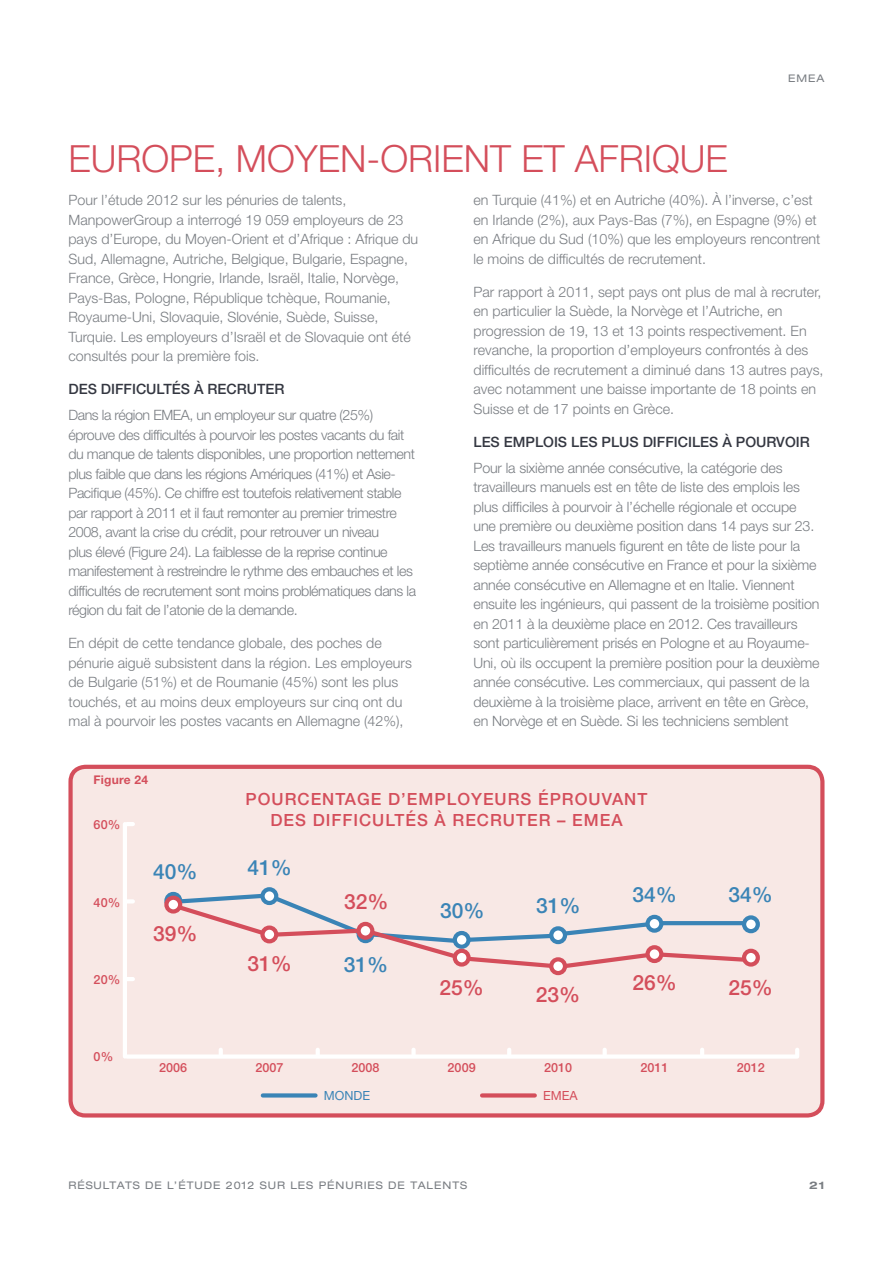
<style>
.page{position:relative;width:893px;height:1263px;background:#fff}
.page>*{position:absolute;margin:0;border:0;box-sizing:border-box;transform-origin:0 0}
.t1{font:300 37.5px "Helvetica Neue LT Std";color:#d44e5b}
.t2{font:500 21px "Helvetica Neue LT Std";color:#3a84b6}
.t3{font:500 21px "Helvetica Neue LT Std";color:#d44e5b}
.t4{font:500 16.8px "Helvetica Neue LT Std";letter-spacing:.06em;color:#d44e5b}
.t5{font:300 14.25px/19.5px "Helvetica Neue LT Std";letter-spacing:-.01em;color:#797d82}
.t6{font:300 14.25px/19.5px "Helvetica Neue LT Std";letter-spacing:-.03em;color:#797d82}
.t7{font:500 14.25px "Helvetica Neue LT Std";color:#343741}
.t8{font:500 12.6px "Helvetica Neue LT Std";color:#d44e5b}
.t9{font:12.6px "Helvetica Neue LT Std";color:#3a84b6}
.t10{font:12.6px "Helvetica Neue LT Std";color:#d44e5b}
.t11{font:700 12px "Helvetica Neue LT Std";letter-spacing:.02em;color:#d44e5b}
.t12{font:expanded 10.5px "Helvetica Neue LT Std";letter-spacing:.09em;color:#797d82}
.t13{font:700 expanded 10.5px "Helvetica Neue LT Std";color:#797d82}
</style>
<div class="page">
<div style="left:71px;top:767px;width:751px;height:348px;background:#f8e8e5;border-radius:15px"></div>
<div style="left:68px;top:765px;width:756px;height:352px;border:4px solid #d44e5b;border-radius:15px"></div>
<hr style="left:123px;top:824px;width:4px;height:232px;background:#fff">
<div style="left:127px;top:1054px;width:670px;height:5px;background:#fff"></div>
<svg style="left:507px;top:1050px;width:4px;height:4px"></svg>
<svg style="left:603px;top:1050px;width:4px;height:4px"></svg>
<svg style="left:700px;top:1050px;width:4px;height:4px"></svg>
<svg style="left:795px;top:1050px;width:4px;height:5px"></svg>
<svg style="left:411px;top:1050px;width:5px;height:4px"></svg>
<svg style="left:316px;top:1050px;width:4px;height:4px"></svg>
<svg style="left:219px;top:1050px;width:4px;height:4px"></svg>
<svg style="left:263px;top:1093px;width:53px;height:4px"></svg>
<svg style="left:482px;top:1093px;width:53px;height:4px"></svg>
<svg style="left:127px;top:977px;width:6px;height:4px"></svg>
<svg style="left:127px;top:899px;width:6px;height:4px"></svg>
<svg style="left:127px;top:822px;width:6px;height:4px"></svg>
<div style="left:164px;top:892px;width:18px;height:18px;border:4px solid #3a84b6;border-radius:50%"></div>
<div style="left:260px;top:887px;width:18px;height:18px;border:4px solid #3a84b6;border-radius:50%"></div>
<div style="left:742px;top:915px;width:18px;height:18px;border:4px solid #3a84b6;border-radius:50%"></div>
<svg style="left:168px;top:891px;width:587px;height:79px"></svg>
<div style="left:166px;top:898px;width:14px;height:13px;background:#fff;border-radius:50%"></div>
<div style="left:164px;top:896px;width:18px;height:17px;border:4px solid #d44e5b;border-radius:50%"></div>
<svg style="left:262px;top:927px;width:14px;height:14px"></svg>
<div style="left:260px;top:925px;width:18px;height:18px;border:4px solid #d44e5b;border-radius:50%"></div>
<div style="left:455px;top:951px;width:13px;height:13px;background:#fff;border-radius:50%"></div>
<div style="left:453px;top:949px;width:18px;height:17px;border:4px solid #d44e5b;border-radius:50%"></div>
<div style="left:551px;top:959px;width:14px;height:14px;background:#fff;border-radius:50%"></div>
<div style="left:549px;top:957px;width:18px;height:18px;border:4px solid #d44e5b;border-radius:50%"></div>
<div style="left:648px;top:947px;width:13px;height:14px;background:#fff;border-radius:50%"></div>
<div style="left:645px;top:945px;width:18px;height:18px;border:4px solid #d44e5b;border-radius:50%"></div>
<div style="left:744px;top:951px;width:14px;height:13px;background:#fff;border-radius:50%"></div>
<div style="left:742px;top:949px;width:18px;height:17px;border:4px solid #d44e5b;border-radius:50%"></div>
<div style="left:359px;top:924px;width:13px;height:14px;background:#fff;border-radius:50%"></div>
<div style="left:356px;top:922px;width:18px;height:18px;border:4px solid #d44e5b;border-radius:50%"></div>
<p class="t12" style="left:788px;top:72px;width:29px">EMEA</p>
<h1 class="t1" style="left:68px;top:136px;width:48px">Europe</h1>
<h1 class="t1" style="left:215px;top:136px;width:77px">, Moyen</h1>
<h1 class="t1" style="left:366px;top:136px;width:63px">-Orient</h1>
<h1 class="t1" style="left:521px;top:136px;width:100px">et Afrique</h1>
<p class="t5" style="left:68px;top:190px;width:351px">Pour l’étude 2012 sur les pénuries de talents, ManpowerGroup a interrogé 19 059 employeurs de 23 pays d’Europe, du Moyen-Orient et d’Afrique : Afrique du Sud, Allemagne, Autriche, Belgique, Bulgarie, Espagne, France, Grèce, Hongrie, Irlande, Israël, Italie, Norvège, Pays-Bas, Pologne, République tchèque, Roumanie, Royaume-Uni, Slovaquie, Slovénie, Suède, Suisse, Turquie. Les employeurs d’Israël et de Slovaquie ont été consultés pour la première fois.</p>
<p class="t7" style="left:68px;top:381px;width:218px">DES DIFFICULTÉS À RECRUTER</p>
<p class="t6" style="left:68px;top:405px;width:349px">Dans la région EMEA, un employeur sur quatre (25%) éprouve des difficultés à pourvoir les postes vacants du fait du manque de talents disponibles, une proportion nettement plus faible que dans les régions Amériques (41%) et Asie-Pacifique (45%). Ce chiffre est toutefois relativement stable par rapport à 2011 et il faut remonter au premier trimestre 2008, avant la crise du crédit, pour retrouver un niveau<br>plus élevé (Figure 24). La faiblesse de la reprise continue manifestement à restreindre le rythme des embauches et les difficultés de recrutement sont moins problématiques dans la région du fait de l’atonie de la demande.</p>
<p class="t5" style="left:68px;top:633px;width:345px">En dépit de cette tendance globale, des poches de pénurie aiguë subsistent dans la région. Les employeurs de Bulgarie (51%) et de Roumanie (45%) sont les plus touchés, et au moins deux employeurs sur cinq ont du mal à pourvoir les postes vacants en Allemagne (42%),</p>
<p class="t5" style="left:473px;top:190px;width:348px">en Turquie (41%) et en Autriche (40%). À l’inverse, c’est en Irlande (2%), aux Pays-Bas (7%), en Espagne (9%) et en Afrique du Sud (10%) que les employeurs rencontrent le moins de difficultés de recrutement.</p>
<p class="t5" style="left:473px;top:281px;width:351px">Par rapport à 2011, sept pays ont plus de mal à recruter, en particulier la Suède, la Norvège et l’Autriche, en progression de 19, 13 et 13 points respectivement. En revanche, la proportion d’employeurs confrontés à des difficultés de recrutement a diminué dans 13 autres pays, avec notamment une baisse importante de 18 points en Suisse et de 17 points en Grèce.</p>
<p class="t7" style="left:473px;top:433px;width:338px">LES EMPLOIS LES PLUS DIFFICILES À POURVOIR</p>
<p class="t5" style="left:473px;top:458px;width:348px">Pour la sixième année consécutive, la catégorie des travailleurs manuels est en tête de liste des emplois les plus difficiles à pourvoir à l’échelle régionale et occupe une première ou deuxième position dans 14 pays sur 23.<br>Les travailleurs manuels figurent en tête de liste pour la septième année consécutive en France et pour la sixième année consécutive en Allemagne et en Italie. Viennent ensuite les ingénieurs, qui passent de la troisième position en 2011 à la deuxième place en 2012. Ces travailleurs sont particulièrement prisés en Pologne et au Royaume-Uni, où ils occupent la première position pour la deuxième année consécutive. Les commerciaux, qui passent de la deuxième à la troisième place, arrivent en tête en Grèce, en Norvège et en Suède. Si les techniciens semblent</p>
<p class="t11" style="left:93px;top:773px;width:56px">Figure 24</p>
<p class="t8" style="left:94px;top:816px;width:28px">60%</p>
<p class="t4" style="left:246px;top:789px;width:39px">POURCE</p>
<p class="t4" style="left:322px;top:789px;width:174px">NTAGE D’EMPLOYEURS</p>
<p class="t4" style="left:538px;top:789px;width:110px">ÉPROUVANT</p>
<p class="t4" style="left:270px;top:810px;width:67px">DES DIFFICULTÉS</p>
<p class="t4" style="left:435px;top:810px;width:31px">À RECRUTER</p>
<p class="t4" style="left:557px;top:810px;width:67px">– EMEA</p>
<p class="t8" style="left:94px;top:895px;width:28px">40%</p>
<p class="t8" style="left:94px;top:971px;width:28px">20%</p>
<p class="t8" style="left:94px;top:1049px;width:21px">0%</p>
<h2 class="t2" style="left:153px;top:859px;width:46px">40%</h2>
<h2 class="t2" style="left:247px;top:855px;width:46px">41%</h2>
<h2 class="t3" style="left:153px;top:921px;width:46px">39%</h2>
<h2 class="t3" style="left:247px;top:951px;width:46px">31%</h2>
<h2 class="t3" style="left:344px;top:889px;width:46px">32%</h2>
<h2 class="t2" style="left:344px;top:952px;width:46px">31%</h2>
<h2 class="t2" style="left:440px;top:898px;width:46px">30%</h2>
<h2 class="t2" style="left:536px;top:892px;width:46px">31%</h2>
<h2 class="t3" style="left:439px;top:974px;width:46px">25%</h2>
<h2 class="t3" style="left:536px;top:982px;width:46px">23%</h2>
<h2 class="t2" style="left:632px;top:882px;width:46px">34%</h2>
<h2 class="t2" style="left:728px;top:882px;width:46px">34%</h2>
<h2 class="t3" style="left:632px;top:970px;width:46px">26%</h2>
<h2 class="t3" style="left:728px;top:974px;width:46px">25%</h2>
<p class="t8" style="left:159px;top:1060px;width:30px">2006</p>
<p class="t8" style="left:255px;top:1060px;width:30px">2007</p>
<p class="t8" style="left:351px;top:1060px;width:30px">2008</p>
<p class="t8" style="left:448px;top:1060px;width:30px">2009</p>
<p class="t8" style="left:544px;top:1060px;width:30px">2010</p>
<p class="t8" style="left:640px;top:1060px;width:30px">2011</p>
<p class="t8" style="left:737px;top:1060px;width:30px">2012</p>
<p class="t9" style="left:324px;top:1088px;width:48px">MONDE</p>
<p class="t10" style="left:543px;top:1088px;width:18px">EMEA</p>
<p class="t12" style="left:68px;top:1179px;width:400px">RÉSULTATS DE L’ÉTUDE 2012 SUR LES PÉNURIES DE TALENTS</p>
<p class="t13" style="left:809px;top:1178px;width:17px">21</p>
</div>
